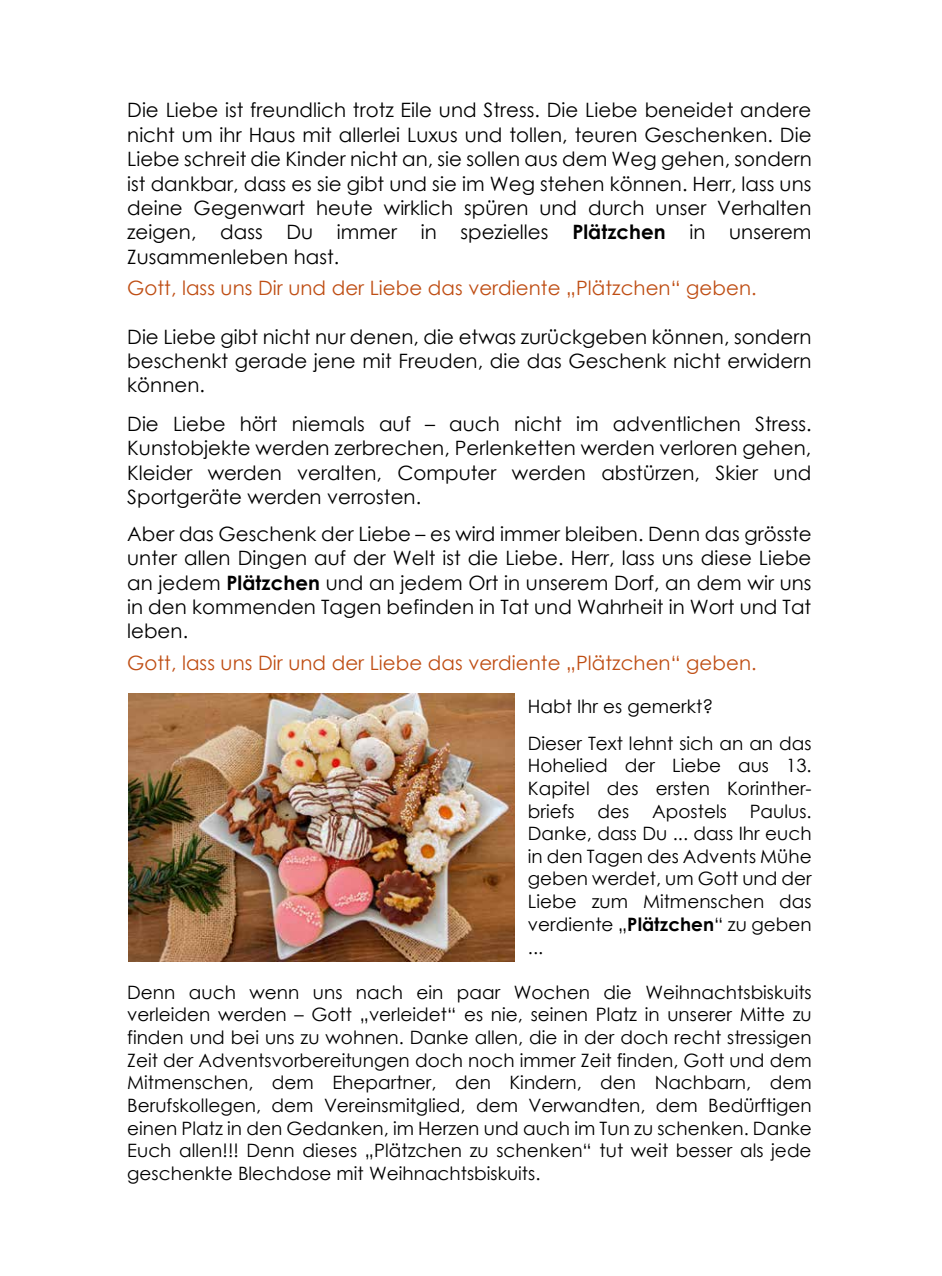
<style>
.page{position:relative;width:942px;height:1276px;background:#fff}
.page>*{position:absolute;margin:0;border:0;box-sizing:border-box;transform-origin:0 0}
.t1{font:19.8px/24.4px "Century Gothic";letter-spacing:.005em;color:#000;text-align:justify}
.t2{font:19.8px "Century Gothic";letter-spacing:.005em;color:#bf4e14}
.t3{font:18.4px/22.6px "Century Gothic";color:#000;text-align:justify}
.s1{font-weight:700}
</style>
<div class="page">
<img style="left:128px;top:693px;width:386px;height:269px">
<p class="t1" style="left:127px;top:98px;width:686px">Die Liebe ist freundlich trotz Eile und Stress. Die Liebe beneidet andere nicht um ihr Haus mit allerlei Luxus und tollen, teuren Geschenken. Die Liebe schreit die Kinder nicht an, sie sollen aus dem Weg gehen, sondern ist dankbar, dass es sie gibt und sie im Weg stehen können. Herr, lass uns deine Gegenwart heute wirklich spüren und durch unser Verhalten zeigen, dass Du immer in spezielles <span class="s1">Plätzchen</span> in unserem Zusammenleben hast.</p>
<p class="t2" style="left:127px;top:274px;width:630px">Gott, lass uns Dir und der Liebe das verdiente „Plätzchen“ geben.</p>
<p class="t1" style="left:127px;top:324px;width:685px">Die Liebe gibt nicht nur denen, die etwas zurückgeben können, sondern beschenkt gerade jene mit Freuden, die das Geschenk nicht erwidern können.</p>
<p class="t1" style="left:127px;top:411px;width:685px">Die Liebe hört niemals auf – auch nicht im adventlichen Stress.<br>Kunstobjekte werden zerbrechen, Perlenketten werden verloren gehen, Kleider werden veralten, Computer werden abstürzen, Skier und Sportgeräte werden verrosten.</p>
<p class="t1" style="left:127px;top:521px;width:685px">Aber das Geschenk der Liebe – es wird immer bleiben. Denn das grösste unter allen Dingen auf der Welt ist die Liebe. Herr, lass uns diese Liebe an jedem <span class="s1">Plätzchen</span> und an jedem Ort in unserem Dorf, an dem wir uns in den kommenden Tagen befinden in Tat und Wahrheit in Wort und Tat leben.</p>
<p class="t2" style="left:127px;top:648px;width:630px">Gott, lass uns Dir und der Liebe das verdiente „Plätzchen“ geben.</p>
<p class="t3" style="left:527px;top:688px;width:285px;line-height:36.4px">Habt Ihr es gemerkt?<br>Dieser Text lehnt sich an an das</p>
<p class="t3" style="left:527px;top:754px;width:285px">Hohelied der Liebe aus 13.<br>Kapitel des ersten Korinther&shy;briefs des Apostels Paulus.<br>Danke, dass Du ... dass Ihr euch in den Tagen des Advents Mühe geben werdet, um Gott und der Liebe zum Mitmenschen das verdiente „<span class="s1">Plätzchen</span>“ zu geben ...</p>
<p class="t3" style="left:127px;top:980px;width:686px">Denn auch wenn uns nach ein paar Wochen die Weihnachtsbiskuits verleiden werden – Gott „verleidet“ es nie, seinen Platz in unserer Mitte zu finden und bei uns zu wohnen. Danke allen, die in der doch recht stressigen Zeit der Adventsvorbereitungen doch noch immer Zeit finden, Gott und dem Mitmenschen, dem Ehepartner, den Kindern, den Nachbarn, dem Berufskollegen, dem Vereinsmitglied, dem Verwandten, dem Bedürftigen einen Platz in den Gedanken, im Herzen und auch im Tun zu schenken. Danke Euch allen!!! Denn dieses „Plätzchen zu schenken“ tut weit besser als jede geschenkte Blechdose mit Weihnachtsbiskuits.</p>
</div>
